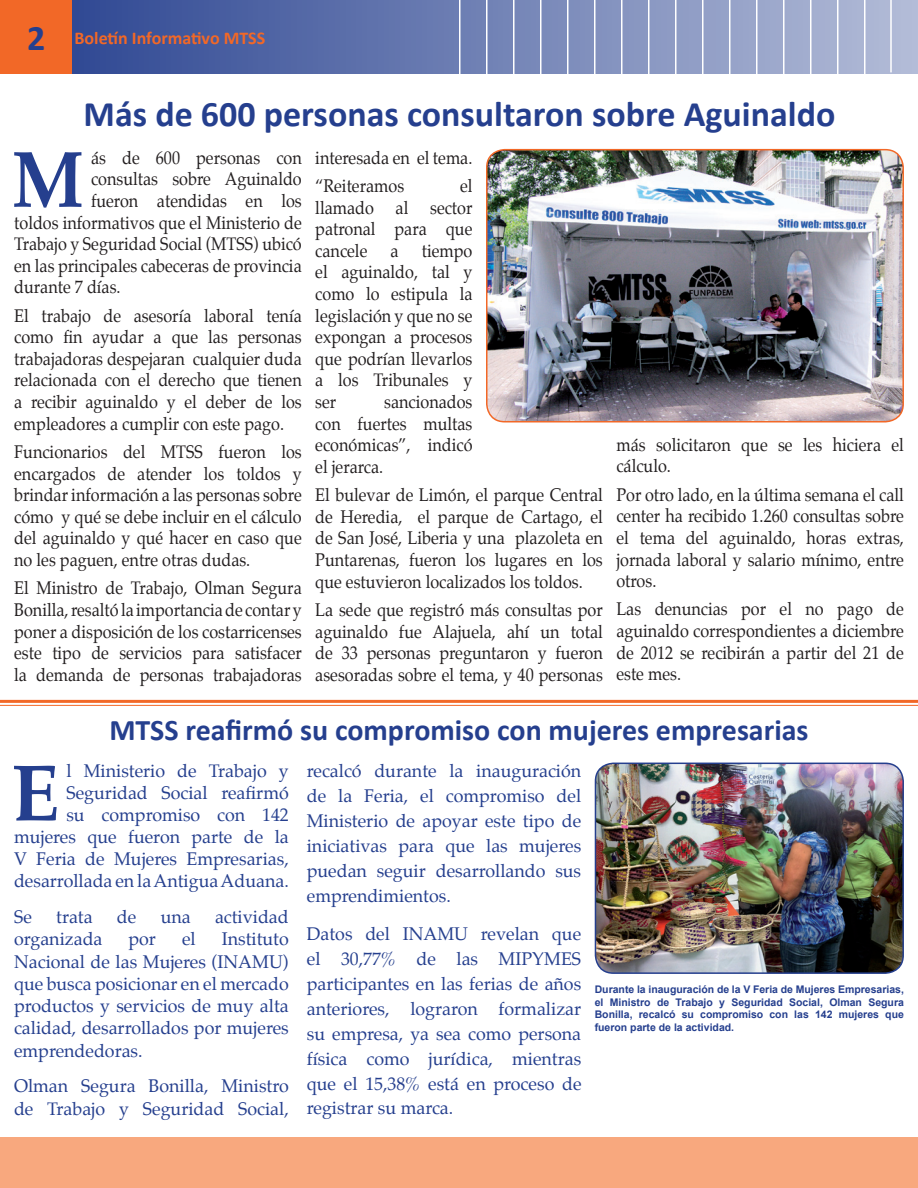
<style>
.page{position:relative;width:918px;height:1188px;background:#fff}
.page>*{position:absolute;margin:0;border:0;box-sizing:border-box;transform-origin:0 0}
.t1{font:700 80.1px "Palatino";color:#253f8e;scale:.9 1}
.t2{font:700 80.1px "Palatino";color:#253f8e}
.t3{font:700 36px "Calibri";color:#253f8e}
.t4{font:700 30px "Calibri";color:#253f8e}
.t5{font:18px/21.6px "Palatino";color:#231f20;text-align:justify;scale:.9 1}
.t6{font:18px/24.9px "Palatino";color:#253f8e;text-align:justify}
.t7{font:700 18px "Calibri";color:#f26827}
.t8{font:700 10.5px/12.6px "Arial";color:#253f8e;text-align:justify}
.s1{font-size:36px;color:#253f8e}
</style>
<div class="page">
<div style="left:0;top:0;width:918px;height:74px;background:linear-gradient(to right,#253f8e,#b6bfd9)"></div>
<hr style="left:890px;top:0;width:2px;height:72px;background:#fff">
<hr style="left:864px;top:0;width:2px;height:76px;background:#fff">
<hr style="left:837px;top:0;width:1px;height:76px;background:#fff">
<hr style="left:810px;top:0;width:2px;height:76px;background:#fff">
<hr style="left:783px;top:0;width:1px;height:76px;background:#fff">
<hr style="left:756px;top:0;width:2px;height:76px;background:#fff">
<hr style="left:729px;top:0;width:1px;height:76px;background:#fff">
<hr style="left:702px;top:0;width:2px;height:76px;background:#fff">
<hr style="left:675px;top:0;width:1px;height:76px;background:#fff">
<hr style="left:648px;top:0;width:2px;height:76px;background:#fff">
<hr style="left:621px;top:0;width:1px;height:76px;background:#fff">
<hr style="left:594px;top:0;width:2px;height:76px;background:#fff">
<hr style="left:567px;top:0;width:1px;height:76px;background:#fff">
<hr style="left:540px;top:0;width:2px;height:76px;background:#fff">
<hr style="left:513px;top:0;width:1px;height:76px;background:#fff">
<hr style="left:486px;top:0;width:2px;height:76px;background:#fff">
<hr style="left:459px;top:0;width:1px;height:76px;background:#fff">
<div style="left:0;top:0;width:72px;height:74px;background:#f26827"></div>
<div style="left:0;top:1138px;width:918px;height:50px;background:#f8a87e"></div>
<img style="left:487px;top:150px;width:416px;height:272px">
<div style="left:486px;top:149px;width:418px;height:273px;border:2px solid #f26827;border-radius:18px"></div>
<img style="left:595px;top:763px;width:308px;height:210px">
<div style="left:595px;top:763px;width:309px;height:211px;border:2px solid #253f8e;border-radius:18px"></div>
<hr style="left:0;top:700px;width:918px;height:3px;background:#f26827">
<hr style="left:0;top:705px;width:918px;height:1px;background:#f26827">
<p class="t7" style="left:27px;top:27px;width:240px"><span class="s1">2</span> Boletín Informativo MTSS</p>
<h2 class="t3" style="left:84px;top:91px;width:753px">Más de 600 personas consultaron sobre Aguinaldo</h2>
<h1 class="t1" style="left:12px;top:111px;width:82px">M</h1>
<p class="t5" style="left:91px;top:147px;width:236px">ás de 600 personas con</p>
<p class="t5" style="left:91px;top:168px;width:236px">consultas sobre Aguinaldo</p>
<p class="t5" style="left:91px;top:190px;width:236px">fueron atendidas en los</p>
<p class="t5" style="left:14px;top:212px;width:321px">toldos informativos que el Ministerio de</p>
<p class="t5" style="left:14px;top:233px;width:321px">Trabajo y Seguridad Social (MTSS) ubicó</p>
<p class="t5" style="left:14px;top:255px;width:321px">en las principales cabeceras de provincia</p>
<p class="t5" style="left:14px;top:276px;width:120px">durante 7 días.</p>
<p class="t5" style="left:14px;top:305px;width:321px">El trabajo de asesoría laboral tenía como fin ayudar a que las personas trabajadoras despejaran cualquier duda relacionada con el derecho que tienen a recibir aguinaldo y el deber de los empleadores a cumplir con este pago.</p>
<p class="t5" style="left:14px;top:441px;width:321px">Funcionarios del MTSS fueron los encargados de atender los toldos y brindar información a las personas sobre cómo y qué se debe incluir en el cálculo del aguinaldo y qué hacer en caso que no les paguen, entre otras dudas.</p>
<p class="t5" style="left:14px;top:577px;width:321px">El Ministro de Trabajo, Olman Segura Bonilla, resaltó la importancia de contar y poner a disposición de los costarricenses este tipo de servicios para satisfacer la demanda de personas trabajadoras</p>
<p class="t5" style="left:315px;top:143px;width:176px;line-height:28.3px">interesada en el tema. “Reiteramos</p>
<p class="t5" style="left:315px;top:175px;width:176px;text-indent:145px">el llamado al sector patronal para que cancele</p>
<p class="t5" style="left:315px;top:240px;width:176px;text-indent:107px">tiempo el aguinaldo, tal y como lo estipula la legislación y que no se expongan a procesos que podrían llevarlos a los Tribunales y ser</p>
<p class="t5" style="left:391px;top:240px;width:10px">a</p>
<p class="t5" style="left:315px;top:391px;width:176px;text-indent:69px">sancionados con fuertes multas económicas”, indicó el jerarca.</p>
<p class="t5" style="left:315px;top:484px;width:321px">El bulevar de Limón, el parque Central de Heredia, el parque de Cartago, el de San José, Liberia y una plazoleta en Puntarenas, fueron los lugares en los que estuvieron localizados los toldos.</p>
<p class="t5" style="left:315px;top:599px;width:321px">La sede que registró más consultas por aguinaldo fue Alajuela, ahí un total de 33 personas preguntaron y fueron asesoradas sobre el tema, y 40 personas</p>
<p class="t5" style="left:616px;top:434px;width:321px">más solicitaron que se les hiciera el cálculo.</p>
<p class="t5" style="left:616px;top:484px;width:321px">Por otro lado, en la última semana el call center ha recibido 1.260 consultas sobre el tema del aguinaldo, horas extras, jornada laboral y salario mínimo, entre otros.</p>
<p class="t5" style="left:616px;top:598px;width:321px">Las denuncias por el no pago de aguinaldo correspondientes a diciembre de 2012 se recibirán a partir del 21 de este mes.</p>
<h3 class="t4" style="left:109px;top:712px;width:701px">MTSS reafirmó su compromiso con mujeres empresarias</h3>
<p class="t6" style="left:14px;top:760px;width:276px;line-height:22px;text-align:right">l Ministerio de Trabajo y<br>Seguridad Social reafirmó<br>su compromiso con 142 mujeres que fueron parte de la<br>V Feria de Mujeres Empresarias, desarrollada en la Antigua Aduana.</p>
<p class="t6" style="left:14px;top:904px;width:19px">Se</p>
<p class="t6" style="left:56px;top:904px;width:38px">trata</p>
<p class="t6" style="left:117px;top:904px;width:21px">de</p>
<p class="t6" style="left:161px;top:904px;width:32px">una</p>
<p class="t6" style="left:215px;top:904px;width:75px">actividad</p>
<p class="t6" style="left:14px;top:927px;width:90px">organizada</p>
<p class="t6" style="left:129px;top:927px;width:29px">por</p>
<p class="t6" style="left:182px;top:927px;width:15px">el</p>
<h1 class="t2" style="left:12px;top:725px;width:50px">E</h1>
<p class="t6" style="left:14px;top:928px;width:276px;line-height:22.2px;text-indent:208px">Instituto Nacional de las Mujeres (INAMU) que busca posicionar en el mercado productos y servicios de muy alta calidad, desarrollados por mujeres emprendedoras.</p>
<p class="t6" style="left:14px;top:1075px;width:276px;line-height:22.2px">Olman Segura Bonilla, Ministro de Trabajo y Seguridad Social,</p>
<p class="t6" style="left:307px;top:759px;width:276px">recalcó durante la inauguración de la Feria, el compromiso del Ministerio de apoyar este tipo de iniciativas para que las mujeres puedan seguir desarrollando sus emprendimientos.</p>
<p class="t6" style="left:307px;top:922px;width:276px">Datos del INAMU revelan que el 30,77% de las MIPYMES participantes en las ferias de años anteriores, lograron formalizar su empresa, ya sea como persona física como jurídica, mientras que el 15,38% está en proceso de registrar su marca.</p>
<p class="t8" style="left:595px;top:983px;width:311px">Durante la inauguración de la V Feria de Mujeres Empresarias, el Ministro de Trabajo y Seguridad Social, Olman Segura Bonilla, recalcó su compromiso con las 142 mujeres que fueron parte de la actividad.</p>
</div>
